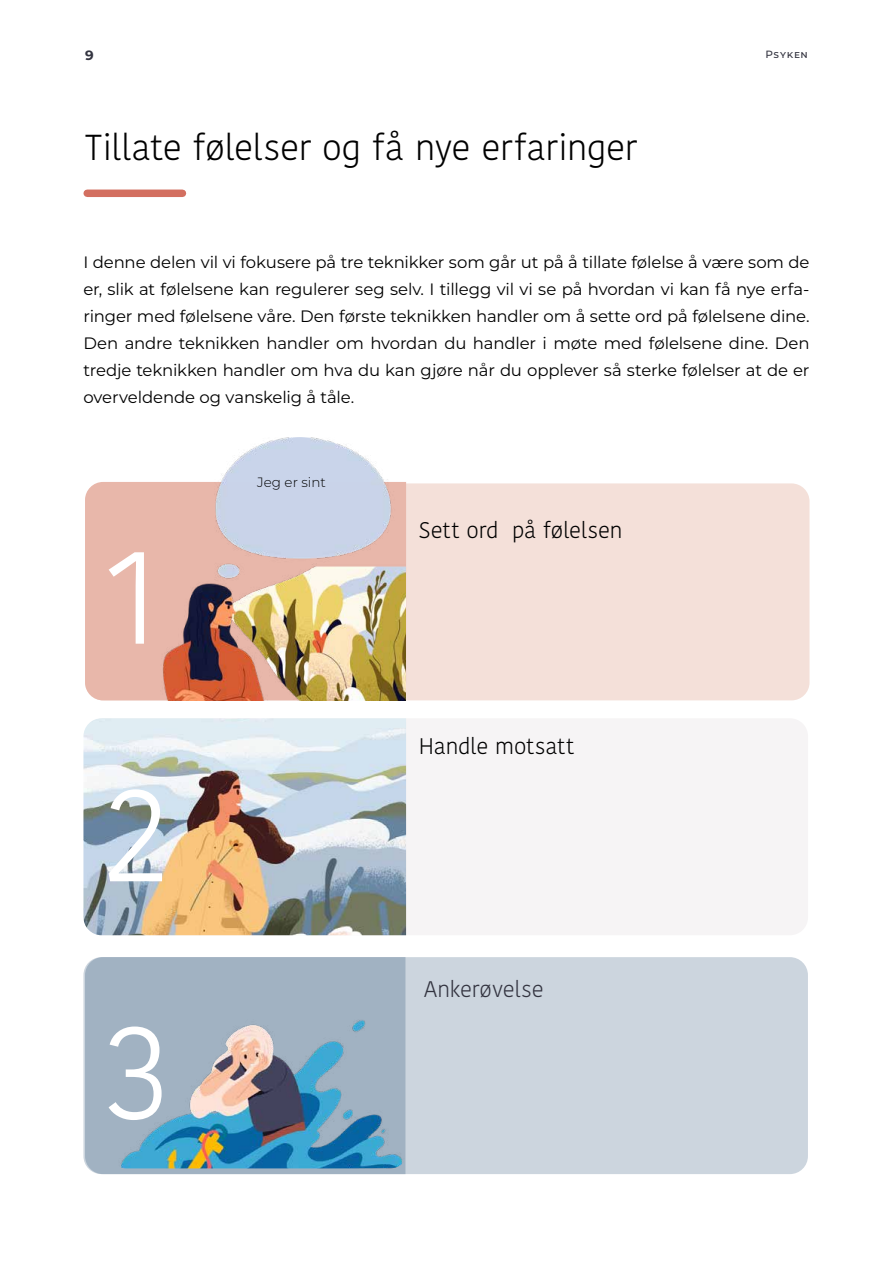
<style>
.page{position:relative;width:893px;height:1263px;background:#fff}
.page>*{position:absolute;margin:0;border:0;box-sizing:border-box;transform-origin:0 0}
.t1{font:300 141.3px/237.6px "Kohinoor Telugu";color:#fff;text-align:justify}
.t2{font:300 36px "Kohinoor Telugu";letter-spacing:-.015em;color:#000}
.t3{font:300 22.5px "Kohinoor Telugu";letter-spacing:-.01em;color:#000}
.t4{font:300 22.5px "Kohinoor Telugu";letter-spacing:-.01em;color:#333440}
.t5{font:16.5px/27px "Montserrat";letter-spacing:-.01em;color:#000;text-align:justify}
.t6{font:300 13.5px "Montserrat";color:#000}
.t7{font:700 13.5px "Montserrat";color:#333440}
.t8{font:500 10.5px "Montserrat";letter-spacing:.07em;color:#333440}
</style>
<div class="page">
<div style="left:87px;top:190px;width:95px;height:7px;background:#d36f60"></div>
<div style="left:83px;top:957px;width:725px;height:217px;background:#ccd5de;border-radius:18px"></div>
<div style="left:85px;top:483px;width:724px;height:217px;background:#f4e0d9;border-radius:18px"></div>
<div style="left:85px;top:718px;width:723px;height:217px;background:#f6f4f5;border-radius:18px"></div>
<div style="left:85px;top:482px;width:321px;height:218px;background:#e8b7aa"></div>
<div style="left:85px;top:957px;width:320px;height:217px;background:#a1b2c2"></div>
<img style="left:83px;top:718px;width:323px;height:217px">
<img style="left:132px;top:437px;width:273px;height:263px">
<img style="left:109px;top:990px;width:297px;height:178px">
<p class="t7" style="left:85px;top:45px;width:10px">9</p>
<p class="t8" style="left:765px;top:47px;width:44px">Psyken</p>
<h2 class="t2" style="left:85px;top:127px;width:554px">Tillate følelser og få nye erfaringer</h2>
<p class="t5" style="left:83px;top:248px;width:728px">I denne delen vil vi fokusere på tre teknikker som går ut på å tillate følelse å være som de er, slik at følelsene kan regulerer seg selv. I tillegg vil vi se på hvordan vi kan få nye erfa&shy;ringer med følelsene våre. Den første teknikken handler om å sette ord på følelsene dine.<br>Den andre teknikken handler om hvordan du handler i møte med følelsene dine. Den tredje teknikken handler om hva du kan gjøre når du opplever så sterke følelser at de er overveldende og vanskelig å tåle.</p>
<h1 class="t1" style="left:104px;top:476px;width:68px">1<br>2<br>3</h1>
<p class="t6" style="left:257px;top:473px;width:70px">Jeg er sint</p>
<h3 class="t3" style="left:419px;top:517px;width:205px">Sett ord på følelsen</h3>
<h3 class="t3" style="left:419px;top:733px;width:157px">Handle motsatt</h3>
<h3 class="t4" style="left:424px;top:976px;width:121px">Ankerøvelse</h3>
</div>
